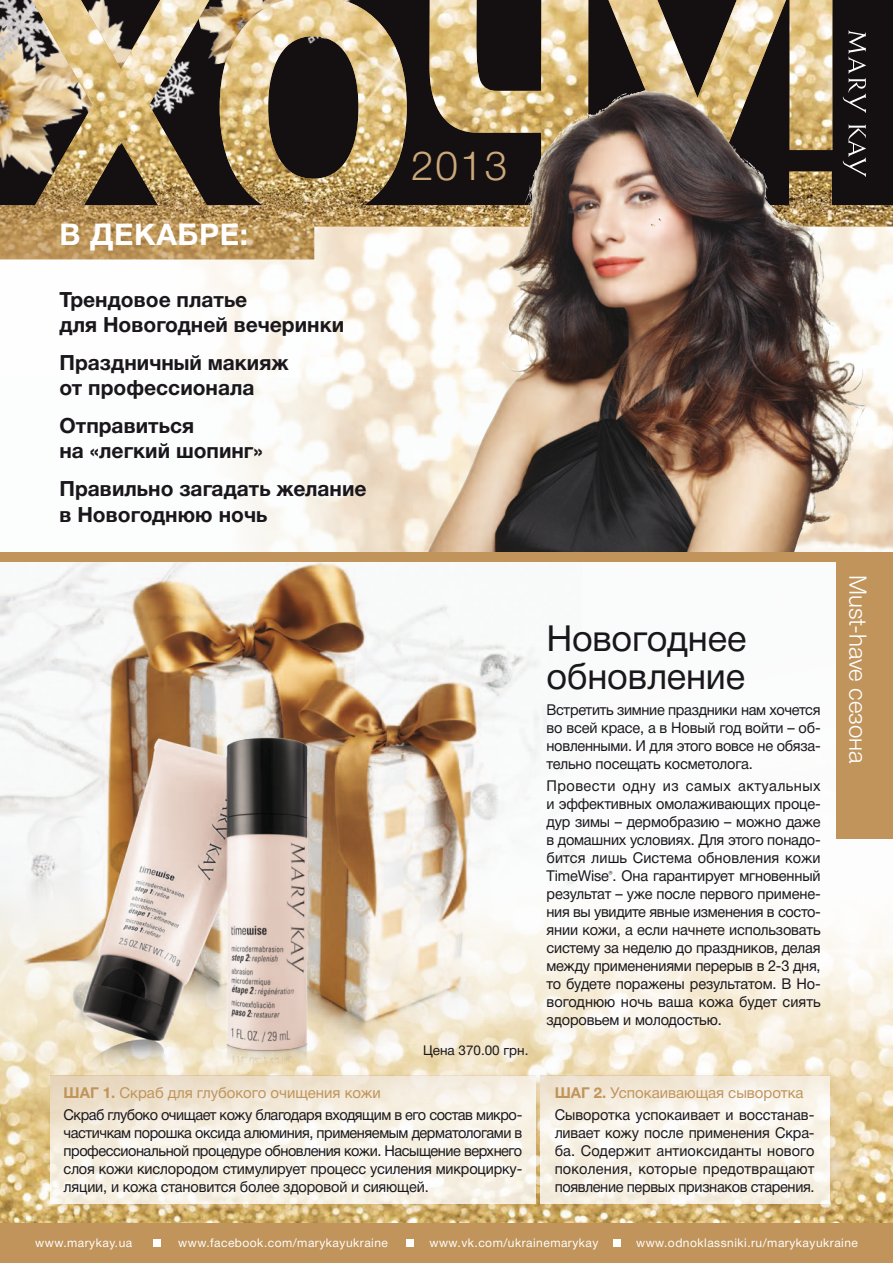
<style>
.page{position:relative;width:893px;height:1263px;background:#fff}
.page>*{position:absolute;margin:0;border:0;box-sizing:border-box;transform-origin:0 0}
.t1{font:300 40.5px "Helvetica Neue Cyr";color:#cca979}
.t2{font:36px/37.5px "Helvetica Neue Cyr";letter-spacing:-.005em;color:#1a171c}
.t3{font:700 30px "Helvetica Neue Cyr";letter-spacing:.02em;color:#fff}
.t4{font:300 24px "Helvetica Neue Cyr";color:#fff}
.t5{font:700 21px/25.2px "Helvetica Neue Cyr";color:#1a171c}
.спец_предложение{font:15px/18px "Helvetica Neue Cyr";letter-spacing:-.01em;color:#1a171c;text-align:justify}
.спец_предложение-2{font:15px "Helvetica Neue Cyr";color:#c0945b}
.код_и_цена{font:13.5px "Helvetica Neue Cyr";color:#1a171c}
.t6{font:12px "Helvetica Neue Cyr";letter-spacing:.04em;color:#fff}
.s1{font-weight:700}
</style>
<div class="page">
<img style="left:0;top:259px;width:893px;height:487px">
<img style="left:582px;top:746px;width:311px;height:478px">
<img style="left:0;top:378px;width:582px;height:846px">
<img style="left:0;top:0;width:893px;height:259px">
<div style="left:45px;top:1071px;width:504px;height:146px;background:#c0945b;opacity:.3"></div>
<svg style="left:50px;top:1076px;width:485px;height:127px;fill:#f7f2e5"></svg>
<div style="left:535px;top:1071px;width:308px;height:146px;background:#c0945b;opacity:.3"></div>
<svg style="left:540px;top:1076px;width:289px;height:127px;fill:#f7f1e5"></svg>
<img style="left:38px;top:677px;width:339px;height:451px">
<div style="left:0;top:1224px;width:893px;height:39px;background:#c0945b"></div>
<div style="left:153px;top:1239px;width:8px;height:8px;background:#fff"></div>
<div style="left:406px;top:1239px;width:7px;height:8px;background:#fff"></div>
<div style="left:613px;top:1239px;width:8px;height:8px;background:#fff"></div>
<img style="left:527px;top:90px;width:119px;height:108px">
<div style="left:837px;top:561px;width:56px;height:277px;background:#c0945b"></div>
<div style="left:0;top:552px;width:893px;height:10px;background:#c0945b"></div>
<svg style="left:843px;top:30px;width:23px;height:83px;background:#3c3839"></svg>
<svg style="left:843px;top:124px;width:23px;height:53px"></svg>
<p class="t3" style="left:60px;top:218px;width:190px">В ДЕКАБРЕ:</p>
<p class="t5" style="left:60px;top:287px;width:286px">Трендовое платье<br>для Новогодней вечеринки</p>
<p class="t5" style="left:60px;top:350px;width:231px">Праздничный макияж от профессионала</p>
<p class="t5" style="left:60px;top:413px;width:205px">Отправиться<br>на «легкий шопинг»</p>
<p class="t5" style="left:60px;top:476px;width:309px">Правильно загадать желание в Новогоднюю ночь</p>
<p class="t1" style="left:411px;top:143px;width:98px">2013</p>
<p class="код_и_цена" style="left:423px;top:1042px;width:107px">Цена 370.00 грн.</p>
<p class="спец_предложение-2" style="left:64px;top:1084px;width:319px"><span class="s1">ШАГ 1.</span> Скраб для глубокого очищения кожи</p>
<p class="спец_предложение" style="left:64px;top:1106px;width:460px">Скраб глубоко очищает кожу благодаря входящим в его состав микро&shy;частичкам порошка оксида алюминия, применяемым дерматологами в профессиональной процедуре обновления кожи. Насыщение верхнего слоя кожи кислородом стимулирует процесс усиления микроцирку&shy;ляции, и кожа становится более здоровой и сияющей.</p>
<p class="t2" style="left:546px;top:620px;width:202px">Новогоднее обновление</p>
<p class="спец_предложение" style="left:546px;top:701px;width:276px">Встретить зимние праздники нам хочется во всей красе, а в Новый год войти – об&shy;новленными. И для этого вовсе не обяза&shy;тельно посещать косметолога.</p>
<p class="спец_предложение" style="left:546px;top:777px;width:276px">Провести одну из самых актуальных и эффективных омолаживающих проце&shy;дур зимы – дермобразию – можно даже в домашних условиях. Для этого понадо&shy;бится лишь Система обновления кожи TimeWise<sup>®</sup>. Она гарантирует мгновенный результат – уже после первого примене&shy;ния вы увидите явные изменения в состо&shy;янии кожи, а если начнете использовать систему за неделю до праздников, делая между применениями перерыв в 2-3 дня, то будете поражены результатом. В Но&shy;вогоднюю ночь ваша кожа будет сиять здоровьем и молодостью.</p>
<p class="спец_предложение-2" style="left:555px;top:1084px;width:250px"><span class="s1">ШАГ 2.</span> Успокаивающая сыворотка</p>
<p class="спец_предложение" style="left:555px;top:1106px;width:261px">Сыворотка успокаивает и восстанав&shy;ливает кожу после применения Скра&shy;ба. Содержит антиоксиданты нового поколения, которые предотвращают появление первых признаков старения.</p>
<p class="t4" style="left:871px;top:575px;width:190px;rotate:90deg">Must-have сезона</p>
<p class="t6" style="left:35px;top:1236px;width:99px">www.marykay.ua</p>
<p class="t6" style="left:178px;top:1236px;width:211px">www.facebook.com/marykayukraine</p>
<p class="t6" style="left:429px;top:1236px;width:171px">www.vk.com/ukrainemarykay</p>
<p class="t6" style="left:636px;top:1236px;width:223px">www.odnoklassniki.ru/marykayukraine</p>
</div>
